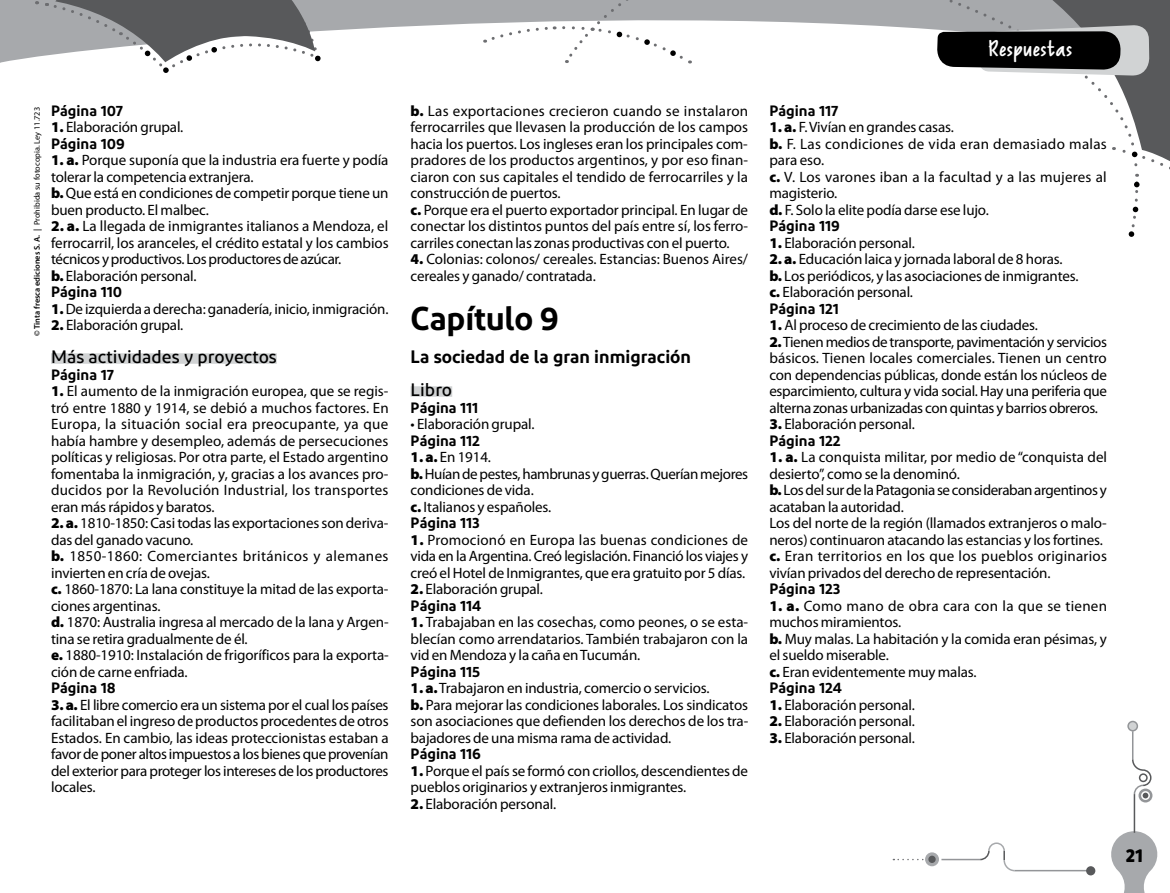
<style>
.page{position:relative;width:1170px;height:893px;background:#fff}
.page>*{position:absolute;margin:0;border:0;box-sizing:border-box;transform-origin:0 0}
.t1{font:600 33px "Diodrum";letter-spacing:-.01em;color:#000}
.t2{font:22.5px "Reprineato";letter-spacing:-.015em;color:#fff;scale:1.2 1}
.t3{font:600 18px "Diodrum";color:#000}
.t4{font:500 18px "Diodrum";color:#000}
.t5{font:700 18px "Mikado";color:#000}
.t6{font:15px/16.5px "Myriad Pro";letter-spacing:-.01em;color:#000}
.t7{font:15px/16.5px "Myriad Pro";letter-spacing:.015em;color:#000}
.t8{font:600 15px "Diodrum";color:#000}
.t9{font:8.25px "Myriad Pro";color:#000}
.s1{font-weight:600}
.s2{font-weight:900}
</style>
<div class="page">
<svg style="left:0;top:0;width:751px;height:63px;fill:#a7a9ac"></svg>
<svg style="left:33px;top:0;width:287px;height:73px"></svg>
<svg style="left:751px;top:0;width:185px;height:30px"></svg>
<svg style="left:484px;top:0;width:262px;height:63px"></svg>
<svg style="left:893px;top:859px;width:31px;height:1px"></svg>
<svg style="left:925px;top:852px;width:13px;height:14px"></svg>
<div style="left:928px;top:856px;width:7px;height:7px;background:#58595b;border-radius:50%"></div>
<hr style="left:941px;top:859px;width:39px;height:1px;background:#939598">
<hr style="left:1014px;top:870px;width:73px;height:1px;background:#939598">
<svg style="left:978px;top:842px;width:38px;height:30px"></svg>
<svg style="left:1085px;top:866px;width:10px;height:9px"></svg>
<svg style="left:1111px;top:829px;width:47px;height:64px"></svg>
<svg style="left:936px;top:0;width:234px;height:237px"></svg>
<hr style="left:1133px;top:794px;width:2px;height:39px;background:#58595b">
<div style="left:1127px;top:721px;width:10px;height:10px;background:#d1d3d4;border-radius:50%"></div>
<div style="left:1127px;top:721px;width:10px;height:10px;border:2px solid #939598;border-radius:50%"></div>
<hr style="left:1131px;top:731px;width:2px;height:29px;background:#939598">
<svg style="left:1131px;top:758px;width:21px;height:38px"></svg>
<svg style="left:1138px;top:789px;width:14px;height:13px"></svg>
<div style="left:1141px;top:792px;width:7px;height:7px;background:#58595b;border-radius:50%"></div>
<div style="left:1140px;top:791px;width:9px;height:9px;border:2px solid #fff;border-radius:50%"></div>
<div style="left:1139px;top:774px;width:7px;height:7px;background:#fff;border-radius:50%"></div>
<div style="left:1138px;top:773px;width:9px;height:9px;border:2px solid #58595b;border-radius:50%"></div>
<div style="left:410px;top:386px;width:42px;height:11px;background:#d1d3d4"></div>
<div style="left:51px;top:353px;width:226px;height:11px;background:#d1d3d4"></div>
<h2 class="t2" style="left:987px;top:35px;width:72px">Respuestas</h2>
<p class="t9" style="left:32px;top:336px;width:230px;rotate:-90deg"><span class="s1">© Tinta fresca ediciones S. A. |</span> Prohibida su fotocopia. Ley 11.723</p>
<p class="t8" style="left:769px;top:101px;width:70px">Página 117</p>
<p class="t8" style="left:51px;top:101px;width:74px">Página 107</p>
<p class="t6" style="left:51px;top:119px;width:134px"><span class="s2">1.</span> Elaboración grupal.</p>
<p class="t8" style="left:51px;top:134px;width:75px">Página 109</p>
<p class="t6" style="left:51px;top:152px;width:339px"><span class="s2">1. a.</span> Porque suponía que la industria era fuerte y podía tolerar la competencia extranjera.<br><span class="s2">b.</span> Que está en condiciones de competir porque tiene un buen producto. El malbec.</p>
<p class="t6" style="left:51px;top:218px;width:339px"><span class="s2">2. a.</span> La llegada de inmigrantes italianos a Mendoza, el ferrocarril, los aranceles, el crédito estatal y los cambios técnicos y productivos. Los productores de azúcar.<br><span class="s2">b.</span> Elaboración personal.</p>
<p class="t8" style="left:51px;top:282px;width:72px">Página 110</p>
<p class="t6" style="left:51px;top:301px;width:339px"><span class="s2">1.</span> De izquierda a derecha: ganadería, inicio, inmigración.</p>
<p class="t6" style="left:51px;top:317px;width:134px"><span class="s2">2.</span> Elaboración grupal.</p>
<p class="t4" style="left:51px;top:345px;width:227px">Más actividades y proyectos</p>
<p class="t8" style="left:51px;top:365px;width:64px">Página 17</p>
<p class="t6" style="left:51px;top:383px;width:339px;text-align:justify"><span class="s2">1.</span> El aumento de la inmigración europea, que se regis&shy;tró entre 1880 y 1914, se debió a muchos factores. En Europa, la situación social era preocupante, ya que había hambre y desempleo, además de persecuciones políticas y religiosas. Por otra parte, el Estado argentino fomentaba la inmigración, y, gracias a los avances pro&shy;ducidos por la Revolución Industrial, los transportes eran más rápidos y baratos.</p>
<p class="t6" style="left:51px;top:515px;width:339px"><span class="s2">2. a.</span> 1810-1850: Casi todas las exportaciones son deriva&shy;das del ganado vacuno.<br><span class="s2">b.</span> 1850-1860: Comerciantes británicos y alemanes invierten en cría de ovejas.<br><span class="s2">c.</span> 1860-1870: La lana constituye la mitad de las exporta&shy;ciones argentinas.<br><span class="s2">d.</span> 1870: Australia ingresa al mercado de la lana y Argen&shy;tina se retira gradualmente de él.<br><span class="s2">e.</span> 1880-1910: Instalación de frigoríficos para la exporta&shy;ción de carne enfriada.</p>
<p class="t8" style="left:51px;top:678px;width:66px">Página 18</p>
<p class="t6" style="left:51px;top:697px;width:339px;text-align:justify"><span class="s2">3. a.</span> El libre comercio era un sistema por el cual los países facilitaban el ingreso de productos procedentes de otros Estados. En cambio, las ideas proteccionistas estaban a favor de poner altos impuestos a los bienes que provenían del exterior para proteger los intereses de los productores locales.</p>
<p class="t6" style="left:410px;top:103px;width:339px"><span class="s2">b.</span> Las exportaciones crecieron cuando se instalaron ferrocarriles que llevasen la producción de los campos hacia los puertos. Los ingleses eran los principales com&shy;pradores de los productos argentinos, y por eso finan&shy;ciaron con sus capitales el tendido de ferrocarriles y la construcción de puertos.<br><span class="s2">c.</span> Porque era el puerto exportador principal. En lugar de conectar los distintos puntos del país entre sí, los ferro&shy;carriles conectan las zonas productivas con el puerto.</p>
<p class="t6" style="left:410px;top:251px;width:339px"><span class="s2">4.</span> Colonias: colonos/ cereales. Estancias: Buenos Aires/ cereales y ganado/ contratada.</p>
<h1 class="t1" style="left:410px;top:297px;width:150px">Capítulo 9</h1>
<p class="t3" style="left:410px;top:345px;width:282px">La sociedad de la gran inmigración</p>
<p class="t4" style="left:410px;top:378px;width:43px">Libro</p>
<p class="t8" style="left:410px;top:398px;width:69px">Página 111</p>
<p class="t6" style="left:410px;top:416px;width:125px">• Elaboración grupal.</p>
<p class="t8" style="left:410px;top:431px;width:71px">Página 112</p>
<p class="t6" style="left:410px;top:449px;width:339px"><span class="s2">1. a.</span> En 1914.<br><span class="s2">b.</span> Huían de pestes, hambrunas y guerras. Querían mejores condiciones de vida.<br><span class="s2">c.</span> Italianos y españoles.</p>
<p class="t8" style="left:410px;top:513px;width:71px">Página 113</p>
<p class="t6" style="left:410px;top:532px;width:339px;text-align:justify"><span class="s2">1.</span> Promocionó en Europa las buenas condiciones de vida en la Argentina. Creó legislación. Financió los viajes y creó el Hotel de Inmigrantes, que era gratuito por 5 días.</p>
<p class="t6" style="left:410px;top:581px;width:134px"><span class="s2">2.</span> Elaboración grupal.</p>
<p class="t8" style="left:410px;top:596px;width:72px">Página 114</p>
<p class="t6" style="left:410px;top:614px;width:339px;text-align:justify"><span class="s2">1.</span> Trabajaban en las cosechas, como peones, o se esta&shy;blecían como arrendatarios. También trabajaron con la vid en Mendoza y la caña en Tucumán.</p>
<p class="t8" style="left:410px;top:662px;width:71px">Página 115</p>
<p class="t6" style="left:410px;top:680px;width:339px"><span class="s2">1. a.</span> Trabajaron en industria, comercio o servicios.<br><span class="s2">b.</span> Para mejorar las condiciones laborales. Los sindicatos son asociaciones que defienden los derechos de los tra&shy;bajadores de una misma rama de actividad.</p>
<p class="t8" style="left:410px;top:744px;width:72px">Página 116</p>
<p class="t6" style="left:410px;top:763px;width:339px"><span class="s2">1.</span> Porque el país se formó con criollos, descendientes de pueblos originarios y extranjeros inmigrantes.</p>
<p class="t6" style="left:410px;top:796px;width:147px"><span class="s2">2.</span> Elaboración personal.</p>
<p class="t7" style="left:769px;top:119px;width:339px"><span class="s2">1. a.</span> F. Vivían en grandes casas.<br><span class="s2">b.</span> F. Las condiciones de vida eran demasiado malas para eso.<br><span class="s2">c.</span> V. Los varones iban a la facultad y a las mujeres al magisterio.<br><span class="s2">d.</span> F. Solo la elite podía darse ese lujo.</p>
<p class="t8" style="left:769px;top:216px;width:72px">Página 119</p>
<p class="t6" style="left:769px;top:235px;width:147px"><span class="s2">1.</span> Elaboración personal.</p>
<p class="t6" style="left:769px;top:251px;width:310px"><span class="s2">2. a.</span> Educación laica y jornada laboral de 8 horas. <span class="s2">b.</span> Los periódicos, y las asociaciones de inmigrantes. <span class="s2">c.</span> Elaboración personal.</p>
<p class="t8" style="left:769px;top:299px;width:71px">Página 121</p>
<p class="t6" style="left:769px;top:317px;width:270px"><span class="s2">1.</span> Al proceso de crecimiento de las ciudades.</p>
<p class="t6" style="left:769px;top:334px;width:339px;text-align:justify"><span class="s2">2.</span> Tienen medios de transporte, pavimentación y servicios básicos. Tienen locales comerciales. Tienen un centro con dependencias públicas, donde están los núcleos de esparcimiento, cultura y vida social. Hay una periferia que alterna zonas urbanizadas con quintas y barrios obreros.</p>
<p class="t6" style="left:769px;top:416px;width:147px"><span class="s2">3.</span> Elaboración personal.</p>
<p class="t8" style="left:769px;top:431px;width:73px">Página 122</p>
<p class="t6" style="left:769px;top:449px;width:339px"><span class="s2">1. a.</span> La conquista militar, por medio de “conquista del desierto”, como se la denominó.<br><span class="s2">b.</span> Los del sur de la Patagonia se consideraban argentinos y acataban la autoridad.<br>Los del norte de la región (llamados extranjeros o malo&shy;neros) continuaron atacando las estancias y los fortines. <span class="s2">c.</span> Eran territorios en los que los pueblos originarios vivían privados del derecho de representación.</p>
<p class="t8" style="left:769px;top:579px;width:73px">Página 123</p>
<p class="t6" style="left:769px;top:598px;width:339px"><span class="s2">1. a.</span> Como mano de obra cara con la que se tienen muchos miramientos.<br><span class="s2">b.</span> Muy malas. La habitación y la comida eran pésimas, y el sueldo miserable.<br><span class="s2">c.</span> Eran evidentemente muy malas.</p>
<p class="t8" style="left:769px;top:678px;width:74px">Página 124</p>
<p class="t6" style="left:769px;top:697px;width:147px"><span class="s2">1.</span> Elaboración personal.</p>
<p class="t6" style="left:769px;top:713px;width:147px"><span class="s2">2.</span> Elaboración personal.</p>
<p class="t6" style="left:769px;top:730px;width:148px"><span class="s2">3.</span> Elaboración personal.  </p>
<p class="t5" style="left:1125px;top:845px;width:19px">21</p>
</div>
